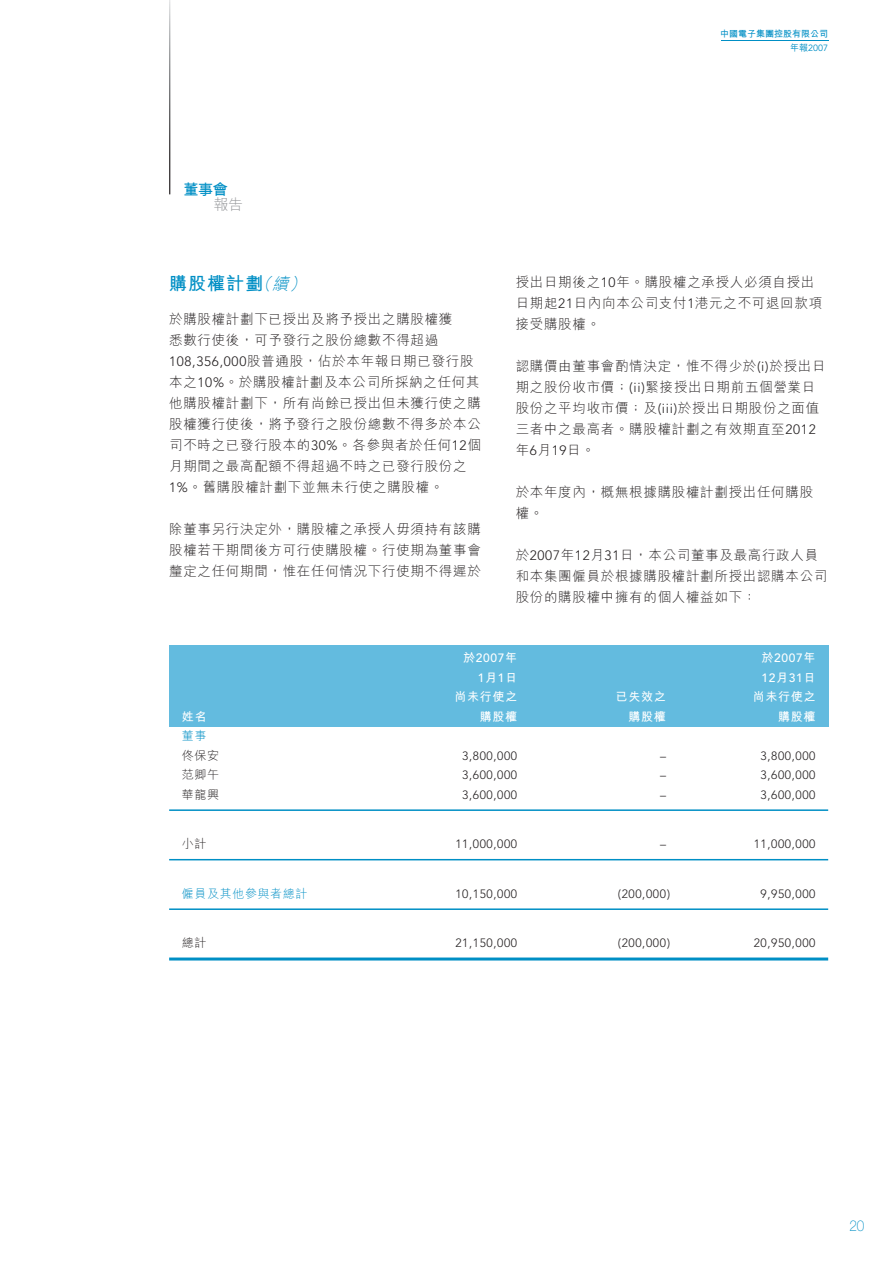
<style>
.page{position:relative;width:891px;height:1262px;background:#fff}
.page>*{position:absolute;margin:0;border:0;box-sizing:border-box;transform-origin:0 0}
.t1{font:18px "M Hei HK Bold E Ten B5 H";letter-spacing:.055em;color:#008fc5}
.t2{font:15px "M Hei HK Bold E Ten B5 H";color:#008fc5}
.t3{font:100 15px "Helvetica Neue LT Std";color:#008fc5;scale:.9 1}
.t4{font:15px "M Hei HK Light E Ten B5 H";color:#939598}
.t5{font:13.5px/21px "M Hei HK Light E Ten B5 H";letter-spacing:.05em;color:#231f20}
.t6{font:300 12px "Avenir LT Std";letter-spacing:.05em;color:#231f20}
.t7{font:12px "M Hei HK Bold E Ten B5 H";letter-spacing:.055em;color:#fff}
.t8{font:500 12px "Avenir LT Std";letter-spacing:.055em;color:#fff}
.t9{font:12px "M Hei HK Light E Ten B5 H";letter-spacing:.05em;color:#231f20}
.t10{font:12px "M Hei HK Light E Ten B5 H";letter-spacing:.05em;color:#008fc5}
.t11{font:9px "M Hei HK Bold E Ten B5 H";color:#008fc5}
.t12{font:9px "Avenir LT Std";color:#008fc5}
.s1{font-family:"M Hei HK Medium E Ten B5 H"}
.s2{font-family:"M Hei HK Light E Ten B5 H";font-style:italic;font-size:16.5px}
.s3{font-family:"Avenir LT Std";font-weight:300}
.s4{font-family:"M Hei HK Bold E Ten B5 H";font-weight:400}
</style>
<div class="page">
<hr style="left:721px;top:40px;width:107px;height:1px;background:#008fc5">
<div style="left:169px;top:645px;width:659px;height:81px;background:#63bbdf"></div>
<hr style="left:169px;top:809px;width:659px;height:2px;background:#008fc5">
<hr style="left:169px;top:859px;width:659px;height:1px;background:#008fc5">
<hr style="left:169px;top:908px;width:659px;height:2px;background:#008fc5">
<hr style="left:169px;top:957px;width:659px;height:3px;background:#008fc5">
<p class="t11" style="left:720px;top:30px;width:109px">中國電子集團控股有限公司</p>
<p class="t12" style="left:790px;top:42px;width:40px"><span class="s1">年報</span>2007</p>
<p class="t2" style="left:183px;top:184px;width:46px">董事會</p>
<p class="t4" style="left:213px;top:199px;width:31px">報告</p>
<h1 class="t1" style="left:169px;top:277px;width:142px">購股權計劃<span class="s2">（續）</span></h1>
<p class="t5" style="left:169px;top:310px;width:313px">於購股權計劃下已授出及將予授出之購股權獲<br>悉數行使後，可予發行之股份總數不得超過<br><span class="s3">108,356,000</span>股普通股，佔於本年報日期已發行股本之<span class="s3">10%</span>。於購股權計劃及本公司所採納之任何其他購股權計劃下，所有尚餘已授出但未獲行使之購股權獲行使後，將予發行之股份總數不得多於本公司不時之已發行股本的<span class="s3">30%</span>。各參與者於任何<span class="s3">12</span>個月期間之最高配額不得超過不時之已發行股份之<br><span class="s3">1%</span>。舊購股權計劃下並無未行使之購股權。</p>
<p class="t5" style="left:169px;top:520px;width:313px;text-align:justify">除董事另行決定外，購股權之承授人毋須持有該購股權若干期間後方可行使購股權。行使期為董事會釐定之任何期間，惟在任何情況下行使期不得遲於</p>
<p class="t5" style="left:516px;top:273px;width:308px">授出日期後之<span class="s3">10</span>年。購股權之承授人必須自授出日期起<span class="s3">21</span>日內向本公司支付<span class="s3">1</span>港元之不可退回款項接受購股權。</p>
<p class="t5" style="left:516px;top:357px;width:311px">認購價由董事會酌情決定，惟不得少於<span class="s3">(i)</span>於授出日期之股份收市價；<span class="s3">(ii)</span>緊接授出日期前五個營業日股份之平均收市價；及<span class="s3">(iii)</span>於授出日期股份之面值三者中之最高者。購股權計劃之有效期直至<span class="s3">2012</span>年<span class="s3">6</span>月<span class="s3">19</span>日。</p>
<p class="t5" style="left:516px;top:483px;width:299px">於本年度內，概無根據購股權計劃授出任何購股權。</p>
<p class="t5" style="left:516px;top:546px;width:313px">於<span class="s3">2007</span>年<span class="s3">12</span>月<span class="s3">31</span>日，本公司董事及最高行政人員和本集團僱員於根據購股權計劃所授出認購本公司股份的購股權中擁有的個人權益如下：</p>
<p class="t8" style="left:463px;top:651px;width:56px"><span class="s4">於</span>2007<span class="s4">年</span></p>
<p class="t8" style="left:761px;top:651px;width:56px"><span class="s4">於</span>2007<span class="s4">年</span></p>
<p class="t8" style="left:478px;top:670px;width:41px">1<span class="s4">月</span>1<span class="s4">日</span></p>
<p class="t8" style="left:761px;top:670px;width:56px">12<span class="s4">月</span>31<span class="s4">日</span></p>
<p class="t7" style="left:454px;top:692px;width:64px">尚未行使之</p>
<p class="t7" style="left:616px;top:692px;width:52px">已失效之</p>
<p class="t7" style="left:753px;top:692px;width:64px">尚未行使之</p>
<p class="t7" style="left:182px;top:711px;width:26px">姓名</p>
<p class="t7" style="left:480px;top:711px;width:39px">購股權</p>
<p class="t7" style="left:629px;top:711px;width:39px">購股權</p>
<p class="t7" style="left:778px;top:711px;width:39px">購股權</p>
<p class="t10" style="left:182px;top:731px;width:26px">董事</p>
<p class="t9" style="left:182px;top:750px;width:39px">佟保安</p>
<p class="t6" style="left:462px;top:749px;width:56px">3,800,000</p>
<p class="t6" style="left:660px;top:749px;width:7px">–</p>
<p class="t6" style="left:761px;top:749px;width:56px">3,800,000</p>
<p class="t9" style="left:182px;top:770px;width:39px">范卿午</p>
<p class="t6" style="left:462px;top:769px;width:56px">3,600,000</p>
<p class="t6" style="left:660px;top:769px;width:7px">–</p>
<p class="t6" style="left:761px;top:769px;width:56px">3,600,000</p>
<p class="t9" style="left:182px;top:789px;width:39px">華龍興</p>
<p class="t6" style="left:462px;top:788px;width:56px">3,600,000</p>
<p class="t6" style="left:660px;top:788px;width:7px">–</p>
<p class="t6" style="left:761px;top:788px;width:56px">3,600,000</p>
<p class="t9" style="left:182px;top:839px;width:26px">小計</p>
<p class="t6" style="left:455px;top:838px;width:63px">11,000,000</p>
<p class="t6" style="left:660px;top:838px;width:7px">–</p>
<p class="t6" style="left:754px;top:838px;width:63px">11,000,000</p>
<p class="t10" style="left:182px;top:888px;width:127px">僱員及其他參與者總計</p>
<p class="t6" style="left:455px;top:887px;width:63px">10,150,000</p>
<p class="t6" style="left:618px;top:887px;width:54px">(200,000 )</p>
<p class="t6" style="left:761px;top:887px;width:56px">9,950,000</p>
<p class="t9" style="left:182px;top:938px;width:26px">總計</p>
<p class="t6" style="left:455px;top:937px;width:63px">21,150,000</p>
<p class="t6" style="left:618px;top:937px;width:54px">(200,000 )</p>
<p class="t6" style="left:754px;top:937px;width:63px">20,950,000</p>
<p class="t3" style="left:849px;top:1217px;width:18px">20</p>
</div>
